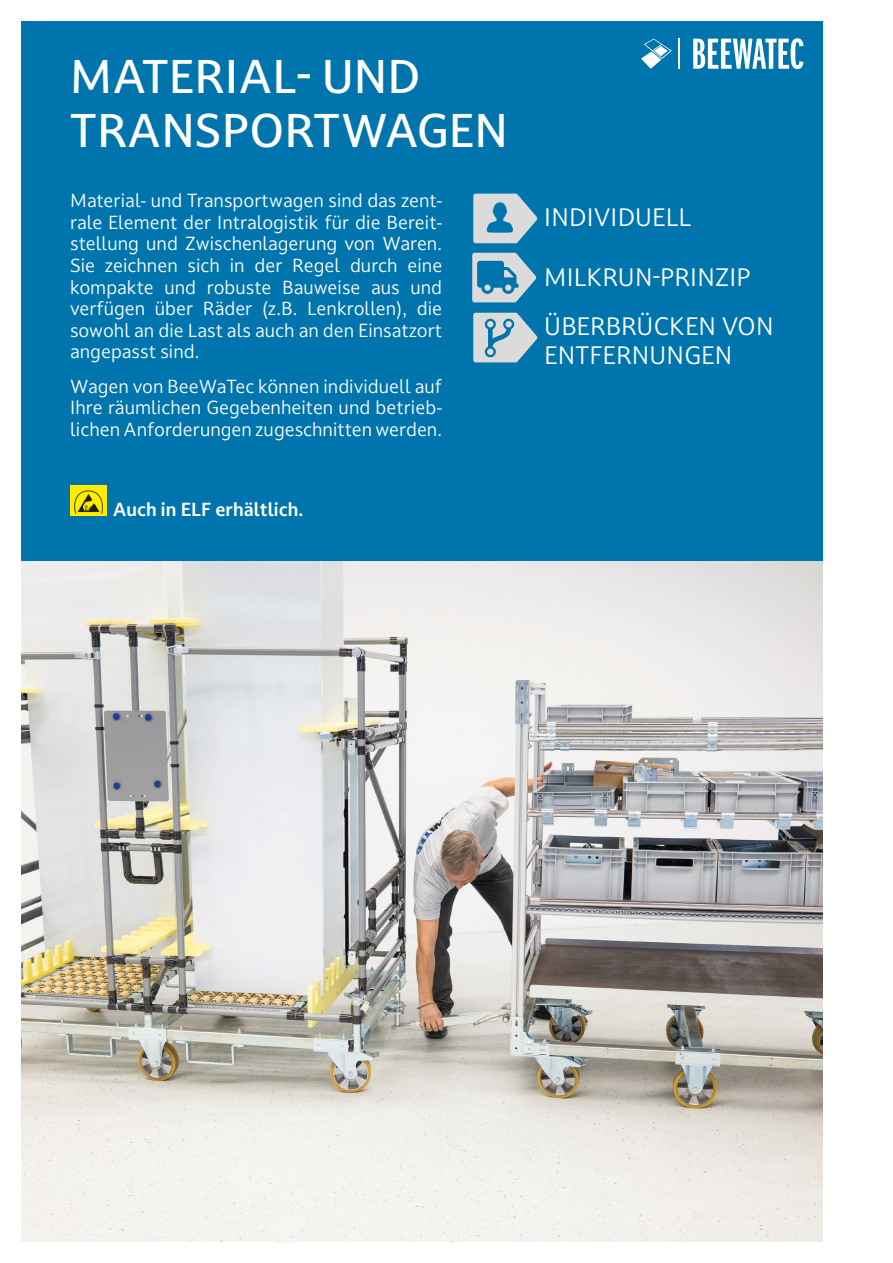
<style>
.page{position:relative;width:893px;height:1263px;background:#fff}
.page>*{position:absolute;margin:0;border:0;box-sizing:border-box;transform-origin:0 0}
.H1_weiß{font:500 45px/54px "Darkmode Darkmode On";color:#fff}
.t1{font:24px/28.8px "Darkmode Darkmode On";color:#fff}
.Fließtext_weiß{font:18px/21.6px "Darkmode Darkmode On";color:#fff;text-align:justify}
.Fließtext_weiß-2{font:700 18px "Darkmode Darkmode On";color:#fff}
</style>
<div class="page">
<div style="left:21px;top:21px;width:802px;height:540px;background:#0075ad"></div>
<svg style="left:641px;top:39px;width:31px;height:30px"></svg>
<hr style="left:679px;top:39px;width:1px;height:30px;background:#fff">
<svg style="left:693px;top:38px;width:110px;height:31px"></svg>
<svg style="left:473px;top:194px;width:64px;height:49px"></svg>
<svg style="left:472px;top:253px;width:64px;height:49px"></svg>
<svg style="left:473px;top:313px;width:64px;height:49px"></svg>
<img style="left:21px;top:561px;width:802px;height:681px">
<img style="left:70px;top:486px;width:36px;height:30px">
<p class="H1_weiß" style="left:70px;top:48px;width:439px">MATERIAL- UND<br>TRANSPORTWAGEN</p>
<p class="Fließtext_weiß" style="left:70px;top:189px;width:374px">Material- und Transportwagen sind das zent&shy;rale Element der Intralogistik für die Bereit&shy;stellung und Zwischenlagerung von Waren.<br>Sie zeichnen sich in der Regel durch eine kompakte und robuste Bauweise aus und verfügen über Räder (z.B. Lenkrollen), die sowohl an die Last als auch an den Einsatzort angepasst sind.</p>
<p class="Fließtext_weiß" style="left:70px;top:375px;width:374px">Wagen von BeeWaTec können individuell auf Ihre räumlichen Gegebenheiten und betrieb&shy;lichen Anforderungen zugeschnitten werden.</p>
<p class="Fließtext_weiß-2" style="left:113px;top:497px;width:192px">Auch in ELF erhältlich.</p>
<p class="t1" style="left:544px;top:202px;width:148px">INDIVIDUELL</p>
<p class="t1" style="left:544px;top:262px;width:208px">MILKRUN-PRINZIP</p>
<p class="t1" style="left:544px;top:312px;width:231px">ÜBERBRÜCKEN VON<br>ENTFERNUNGEN</p>
</div>
